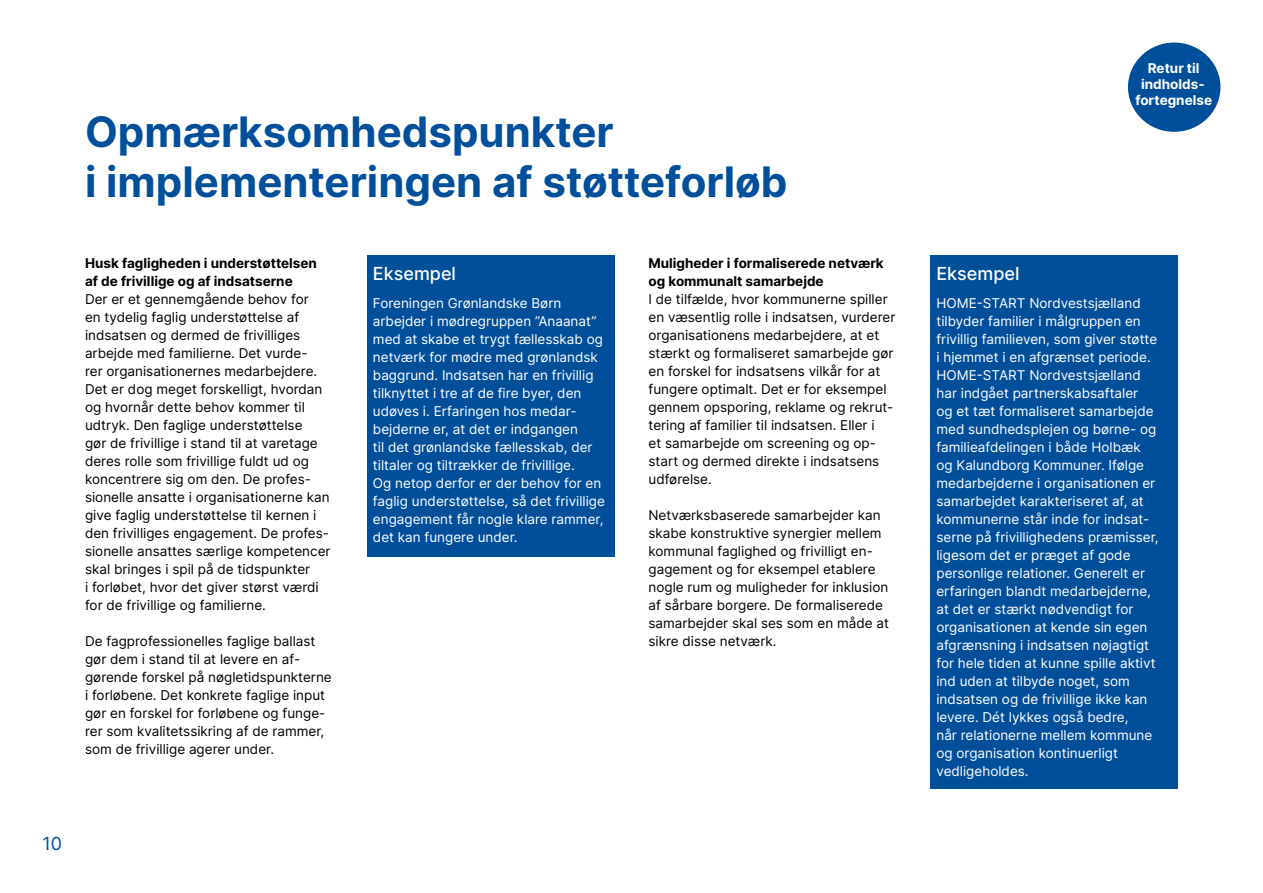
<style>
.page{position:relative;width:1263px;height:893px;background:#fff}
.page>*{position:absolute;margin:0;border:0;box-sizing:border-box;transform-origin:0 0}
.t1{font:700 42px/50.4px "Inter";color:#004f9b}
.t2{font:18px "Inter Medium 2";color:#fff}
.t3{font:18px "Inter";color:#004f9b}
.t4{font:13.5px/18px "Inter";color:#000}
.t5{font:13.5px/18px "Inter";color:#fff}
.t6{font:700 13.5px/18px "Inter";color:#000}
.t7{font:700 13.5px/16.2px "Inter";color:#fff;text-align:center}
.s1{font-family:"Inter Regular 2"}
</style>
<div class="page">
<div style="left:1128px;top:43px;width:92px;height:89px;background:#004f9b;border-radius:50%"></div>
<div style="left:367px;top:255px;width:247px;height:302px;background:#004f9b"></div>
<div style="left:930px;top:255px;width:248px;height:534px;background:#004f9b"></div>
<h1 class="t1" style="left:85px;top:106px;width:704px">Opmærksomhedspunkter<br>i implementeringen af støtteforløb</h1>
<h2 class="t6" style="left:85px;top:254px;width:233px">Husk fagligheden i understøttelsen af de frivillige og af indsatserne</h2>
<p class="t4" style="left:85px;top:290px;width:247px">Der er et gennemgående behov for<br>en tydelig faglig understøttelse af indsatsen og dermed de frivilliges arbejde med familierne. Det vurde-<br>rer organisationernes medarbejdere.<br>Det er dog meget forskelligt, hvordan og hvornår dette behov kommer til udtryk. Den faglige understøttelse<br>gør de frivillige i stand til at varetage deres rolle som frivillige fuldt ud og koncentrere sig om den. De profes&shy;sionelle ansatte i organisationerne kan give faglig understøttelse til kernen i den frivilliges engagement. De profes&shy;sionelle ansattes særlige kompetencer skal bringes i spil på de tidspunkter<br>i forløbet, hvor det giver størst værdi for de frivillige og familierne.</p>
<p class="t4" style="left:85px;top:632px;width:248px">De fagprofessionelles faglige ballast gør dem i stand til at levere en af&shy;gørende forskel på nøgletidspunkterne i forløbene. Det konkrete faglige input gør en forskel for forløbene og funge&shy;rer som kvalitetssikring af de rammer, som de frivillige agerer under.</p>
<p class="t2" style="left:373px;top:260px;width:85px">Eksempel</p>
<p class="t5" style="left:373px;top:294px;width:234px">Foreningen Grønlandske Børn <span class="s1">arbejder i mødregruppen ”Anaanat” </span>med at skabe et trygt fællesskab og netværk for mødre med grønlandsk baggrund. Indsatsen har en frivillig tilknyttet i tre af de fire byer, den udøves i. Erfaringen hos medar&shy;bejderne er, at det er indgangen<br>til det grønlandske fællesskab, der tiltaler og tiltrækker de frivillige.<br>Og netop derfor er der behov for en faglig understøttelse, så det frivillige engagement får nogle klare rammer, det kan fungere under.</p>
<h2 class="t6" style="left:648px;top:254px;width:237px">Muligheder i formaliserede netværk og kommunalt samarbejde</h2>
<p class="t4" style="left:648px;top:290px;width:248px">I de tilfælde, hvor kommunerne spiller en væsentlig rolle i indsatsen, vurderer organisationens medarbejdere, at et stærkt og formaliseret samarbejde gør en forskel for indsatsens vilkår for at fungere optimalt. Det er for eksempel gennem opsporing, reklame og rekrut&shy;tering af familier til indsatsen. Eller i<br>et samarbejde om screening og op&shy;start og dermed direkte i indsatsens udførelse.</p>
<p class="t4" style="left:648px;top:506px;width:242px">Netværksbaserede samarbejder kan skabe konstruktive synergier mellem kommunal faglighed og frivilligt en&shy;gagement og for eksempel etablere nogle rum og muligheder for inklusion af sårbare borgere. De formaliserede samarbejder skal ses som en måde at sikre disse netværk.</p>
<h2 class="t3" style="left:43px;top:831px;width:21px">10</h2>
<p class="t7" style="left:1135px;top:60px;width:78px">Retur til indholds&shy;fortegnelse</p>
<p class="t2" style="left:936px;top:260px;width:85px">Eksempel</p>
<p class="t5" style="left:936px;top:294px;width:222px"><span class="s1">HOME-START Nordvestsjælland </span>tilbyder familier i målgruppen en frivillig familieven, som giver støtte i hjemmet i en afgrænset periode.</p>
<p class="t5" style="left:936px;top:366px;width:224px"><span class="s1">HOME-START Nordvestsjælland </span>har indgået partnerskabsaftaler<br>og et tæt formaliseret samarbejde med sundhedsplejen og børne- og familieafdelingen i både Holbæk og Kalundborg Kommuner. Ifølge medarbejderne i organisationen er samarbejdet karakteriseret af, at kommunerne står inde for indsat&shy;serne på frivillighedens præmisser, ligesom det er præget af gode personlige relationer. Generelt er erfaringen blandt medarbejderne, at det er stærkt nødvendigt for organisationen at kende sin egen afgrænsning i indsatsen nøjagtigt for hele tiden at kunne spille aktivt ind uden at tilbyde noget, som indsatsen og de frivillige ikke kan levere. Dét lykkes også bedre,<br>når relationerne mellem kommune og organisation kontinuerligt vedligeholdes.</p>
</div>
